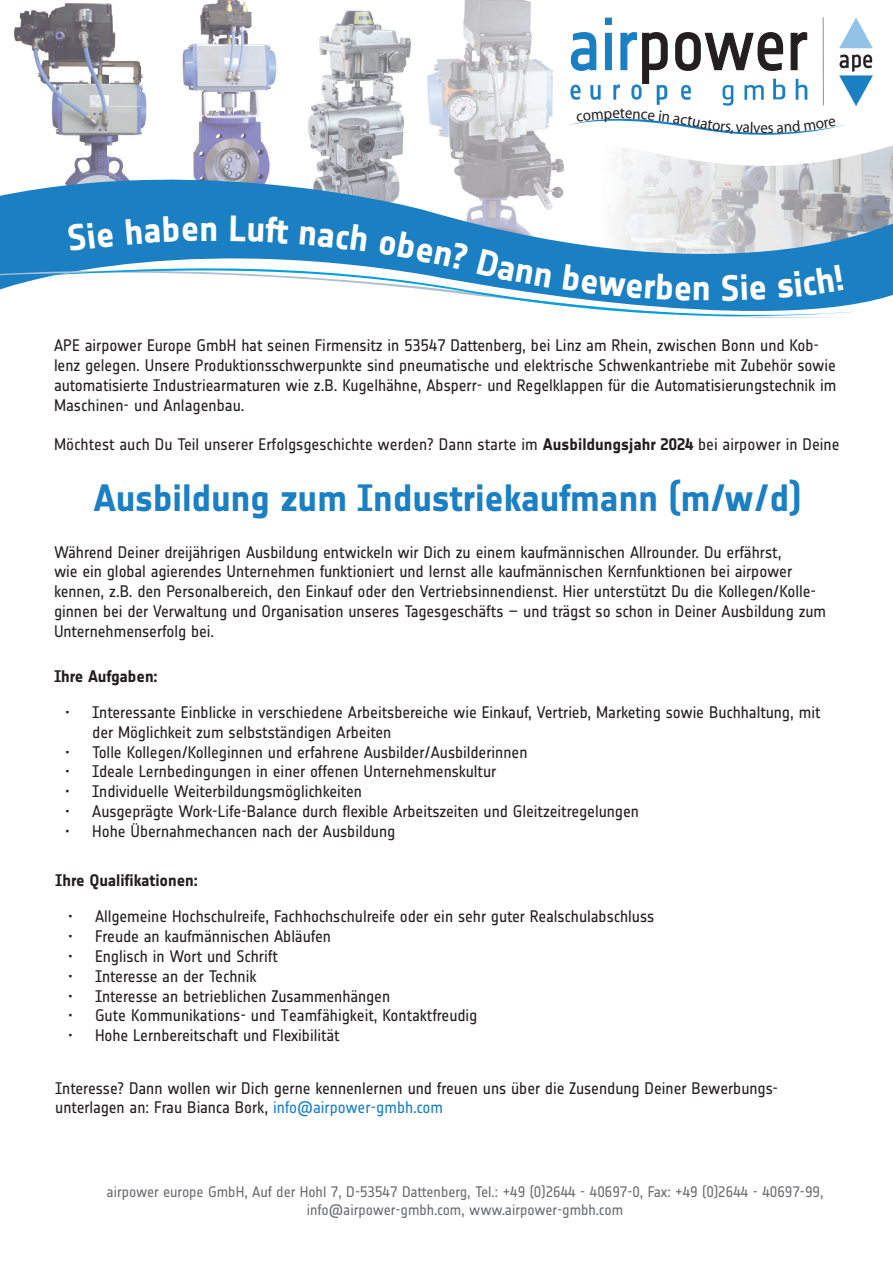
<style>
.page{position:relative;width:893px;height:1263px;background:#fff}
.page>*{position:absolute;margin:0;border:0;box-sizing:border-box;transform-origin:0 0}
.t1{font:37.5px "Notes Bold Tf";letter-spacing:-.005em;color:#1b80c3}
.t2{font:36px "Notes Bold Tf";color:#fff}
.t3{font:16.5px/19.8px "Notes Regular Tf";letter-spacing:-.005em;color:#231f20}
.t4{font:16.5px "Notes Bold Tf";letter-spacing:-.01em;color:#231f20}
.t5{font:15.9px "Myriad";color:#231f20;scale:.95 1}
.t6{font:15px/18px "Notes Regular Tf";color:#6c6d70;text-align:center}
.s1{font-family:"Notes Bold Tf"}
.s2{color:#1b80c3}
</style>
<div class="page">
<img style="left:427px;top:0;width:122px;height:152px">
<svg style="left:549px;top:17px;width:344px;height:135px"></svg>
<img style="left:14px;top:3px;width:94px;height:149px">
<img style="left:108px;top:3px;width:34px;height:143px">
<img style="left:189px;top:0;width:81px;height:46px">
<img style="left:182px;top:46px;width:95px;height:106px">
<img style="left:142px;top:74px;width:5px;height:54px">
<img style="left:332px;top:10px;width:79px;height:142px">
<img style="left:308px;top:35px;width:24px;height:117px">
<svg style="left:0;top:152px;width:893px;height:45px"></svg>
<svg style="left:0;top:197px;width:893px;height:121px"></svg>
<hr style="left:823px;top:17px;width:1px;height:88px;background:#231f20">
<svg style="left:67px;top:223px;width:47px;height:28px"></svg>
<div style="left:126px;top:216px;width:72px;height:29px;background:#1b80c3"></div>
<div style="left:231px;top:215px;width:58px;height:29px;background:#1b80c3"></div>
<div style="left:300px;top:224px;width:68px;height:27px;background:#1b80c3"></div>
<div style="left:379px;top:231px;width:90px;height:39px;background:#1b80c3"></div>
<div style="left:477px;top:248px;width:74px;height:40px;background:#1b80c3"></div>
<div style="left:563px;top:264px;width:146px;height:37px;background:#1b80c3"></div>
<svg style="left:722px;top:274px;width:44px;height:27px"></svg>
<div style="left:778px;top:265px;width:66px;height:33px;background:#1b80c3"></div>
<svg style="left:568px;top:18px;width:305px;height:126px"></svg>
<h2 class="t2" style="left:199px;top:208px;width:21px">n</h2>
<p class="t5" style="left:612px;top:105px;width:10px">e</p>
<p class="t5" style="left:760px;top:120px;width:9px">e</p>
<p class="t3" style="left:54px;top:335px;width:784px">APE airpower Europe GmbH hat seinen Firmensitz in 53547 Dattenberg, bei Linz am Rhein, zwischen Bonn und Kob&shy;lenz gelegen. Unsere Produktionsschwerpunkte sind pneumatische und elektrische Schwenkantriebe mit Zubehör sowie automatisierte Industriearmaturen wie z.B. Kugelhähne, Absperr- und Regelklappen für die Automatisierungstechnik im Maschinen- und Anlagenbau.</p>
<p class="t3" style="left:54px;top:434px;width:787px">Möchtest auch Du Teil unserer Erfolgsgeschichte werden? Dann starte im <span class="s1">Ausbildungsjahr 2024</span> bei airpower in Deine</p>
<h1 class="t1" style="left:94px;top:476px;width:709px">Ausbildung zum Industriekaufmann (m/w/d)</h1>
<p class="t3" style="left:54px;top:542px;width:774px">Während Deiner dreijährigen Ausbildung entwickeln wir Dich zu einem kaufmännischen Allrounder. Du erfährst,<br>wie ein global agierendes Unternehmen funktioniert und lernst alle kaufmännischen Kernfunktionen bei airpower kennen, z.B. den Personalbereich, den Einkauf oder den Vertriebsinnendienst. Hier unterstützt Du die Kollegen/Kolle&shy;ginnen bei der Verwaltung und Organisation unseres Tagesgeschäfts – und trägst so schon in Deiner Ausbildung zum Unternehmenserfolg bei.</p>
<p class="t4" style="left:54px;top:667px;width:105px">Ihre Aufgaben:</p>
<p class="t3" style="left:92px;top:702px;width:730px;text-indent:-27px">• Interessante Einblicke in verschiedene Arbeitsbereiche wie Einkauf, Vertrieb, Marketing sowie Buchhaltung, mit der Möglichkeit zum selbstständigen Arbeiten</p>
<p class="t3" style="left:65px;top:742px;width:464px">• Tolle Kollegen/Kolleginnen und erfahrene Ausbilder/Ausbilderinnen</p>
<p class="t3" style="left:65px;top:761px;width:433px">• Ideale Lernbedingungen in einer offenen Unternehmenskultur</p>
<p class="t3" style="left:65px;top:781px;width:298px">• Individuelle Weiterbildungsmöglichkeiten</p>
<p class="t3" style="left:65px;top:801px;width:575px">• Ausgeprägte Work-Life-Balance durch flexible Arbeitszeiten und Gleitzeitregelungen</p>
<p class="t3" style="left:65px;top:821px;width:331px">• Hohe Übernahmechancen nach der Ausbildung</p>
<p class="t4" style="left:55px;top:871px;width:144px">Ihre Qualifikationen:</p>
<p class="t3" style="left:68px;top:907px;width:588px">• Allgemeine Hochschulreife, Fachhochschulreife oder ein sehr guter Realschulabschluss</p>
<p class="t3" style="left:68px;top:926px;width:265px">• Freude an kaufmännischen Abläufen</p>
<p class="t3" style="left:68px;top:946px;width:212px">• Englisch in Wort und Schrift</p>
<p class="t3" style="left:68px;top:966px;width:190px">• Interesse an der Technik</p>
<p class="t3" style="left:68px;top:986px;width:324px">• Interesse an betrieblichen Zusammenhängen</p>
<p class="t3" style="left:68px;top:1006px;width:411px">• Gute Kommunikations- und Teamfähigkeit, Kontaktfreudig</p>
<p class="t3" style="left:68px;top:1025px;width:273px">• Hohe Lernbereitschaft und Flexibilität</p>
<p class="t3" style="left:55px;top:1078px;width:724px">Interesse? Dann wollen wir Dich gerne kennenlernen und freuen uns über die Zusendung Deiner Bewerbungs&shy;unterlagen an: Frau Bianca Bork, <span class="s2">info@airpower-gmbh.com</span></p>
<p class="t6" style="left:107px;top:1183px;width:718px">airpower europe GmbH, Auf der Hohl 7, D-53547 Dattenberg, Tel.: +49 (0)2644 - 40697-0, Fax: +49 (0)2644 - 40697-99, info@airpower-gmbh.com, www.airpower-gmbh.com</p>
</div>
